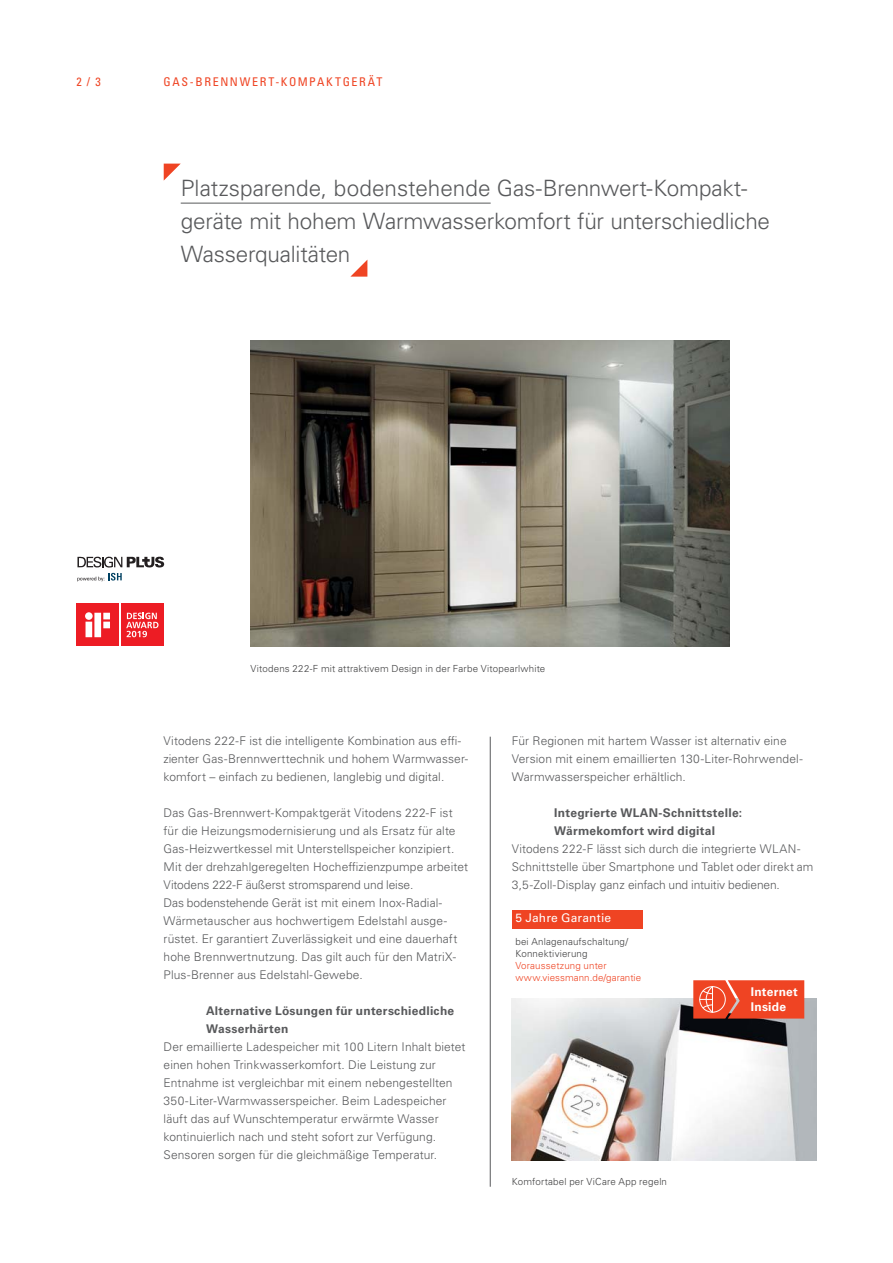
<style>
.page{position:relative;width:893px;height:1263px;background:#fff}
.page>*{position:absolute;margin:0;border:0;box-sizing:border-box;transform-origin:0 0}
.t1{font:300 22.5px/33px "Univers LTCYR 45";letter-spacing:-.01em;color:#58595b}
.t2{font:300 12px/18px "Univers LTCYR 45";letter-spacing:.01em;color:#58595b}
.t3{font:700 12px/18px "Univers LTCYR 65";letter-spacing:.02em;color:#58595b}
.t4{font:condensed 12px "Univers LTCYR 57";letter-spacing:.14em;color:#ef4423}
.t5{font:700 12px/15px "Univers LTCYR 65";letter-spacing:.025em;color:#fff}
.t6{font:12px "Univers LTCYR 55 Roman";letter-spacing:.015em;color:#fff}
.t7{font:300 9.75px/12px "Univers LTCYR 45";letter-spacing:.02em;color:#404041}
.t8{font:300 9.75px/12px "Univers LTCYR 45";letter-spacing:.01em;color:#ef4423}
</style>
<div class="page">
<img style="left:512px;top:998px;width:304px;height:162px">
<img style="left:251px;top:341px;width:478px;height:306px">
<svg style="left:693px;top:980px;width:111px;height:38px;background:#ee5031"></svg>
<div style="left:512px;top:910px;width:130px;height:18px;background:#ef4423"></div>
<hr style="left:490px;top:737px;width:1px;height:450px;background:#58595b">
<hr style="left:181px;top:203px;width:310px;height:1px;background:#58595b">
<svg style="left:164px;top:164px;width:17px;height:17px"></svg>
<svg style="left:350px;top:260px;width:17px;height:17px"></svg>
<svg style="left:77px;top:557px;width:87px;height:24px"></svg>
<svg style="left:77px;top:603px;width:87px;height:43px;background:#f0494f"></svg>
<p class="t4" style="left:77px;top:75px;width:26px">2 / 3</p>
<p class="t4" style="left:164px;top:75px;width:220px">GAS-BRENNWERT-KOMPAKTGERÄT</p>
<h1 class="t1" style="left:181px;top:174px;width:591px">Platzsparende, bodenstehende Gas-Brennwert-Kompakt&shy;geräte mit hohem Warmwasserkomfort für unterschiedliche<br>Wasserqualitäten</h1>
<p class="t7" style="left:251px;top:663px;width:296px">Vitodens 222-F mit attraktivem Design in der Farbe Vitopearlwhite</p>
<p class="t2" style="left:164px;top:733px;width:306px">Vitodens 222-F ist die intelligente Kombination aus effi&shy;zienter Gas-Brennwerttechnik und hohem Warmwasser - komfort – einfach zu bedienen, lang lebig und digital.</p>
<p class="t2" style="left:164px;top:805px;width:306px">Das Gas-Brennwert-Kompaktgerät Vitodens 222-F ist für die Heizungsmodernisierung und als Ersatz für alte Gas-Heizwertkessel mit Unterstellspeicher konzipiert.<br>Mit der drehzahlgeregelten Hocheffizienzpumpe arbeitet Vitodens 222-F äußerst stromsparend und leise.<br>Das bodenstehende Gerät ist mit einem Inox-Radial-Wärmetauscher aus hochwertigem Edelstahl ausge&shy;rüstet. Er garantiert Zuverlässigkeit und eine dauerhaft hohe Brennwert nutzung. Das gilt auch für den MatriX-Plus-Brenner aus Edelstahl-Gewebe.</p>
<p class="t3" style="left:206px;top:1003px;width:250px">Alternative Lösungen für unterschiedliche<br>Wasserhärten</p>
<p class="t2" style="left:164px;top:1039px;width:303px">Der emaillierte Ladespeicher mit 100 Litern Inhalt bietet einen hohen Trinkwasser komfort. Die Leistung zur Entnahme ist vergleichbar mit einem nebengestellten 350-Liter-Warmwasserspeicher. Beim Ladespeicher läuft das auf Wunschtemperatur erwärmte Wasser kontinuierlich nach und steht sofort zur Verfügung.<br>Sensoren sorgen für die gleichmäßige Temperatur.</p>
<p class="t2" style="left:512px;top:733px;width:292px">Für Regionen mit hartem Wasser ist alternativ eine<br>Version mit einem emaillierten 130-Liter-Rohrwendel-<br>Warmwasserspeicher erhältlich.</p>
<p class="t3" style="left:554px;top:805px;width:189px">Integrierte WLAN-Schnittstelle:<br>Wärmekomfort wird digital</p>
<p class="t2" style="left:512px;top:841px;width:303px">Vitodens 222-F lässt sich durch die integrierte WLAN-<br>Schnittstelle über Smartphone und Tablet oder direkt am<br>3,5-Zoll-Display ganz einfach und intuitiv bedienen.</p>
<p class="t6" style="left:515px;top:912px;width:97px">5 Jahre Garantie</p>
<p class="t7" style="left:515px;top:937px;width:114px">bei Anlagenaufschaltung/<br>Konnektivierung</p>
<p class="t8" style="left:515px;top:961px;width:127px">Voraussetzung unter www.viessmann.de/garantie</p>
<p class="t7" style="left:512px;top:1177px;width:157px">Komfortabel per ViCare App regeln</p>
<p class="t5" style="left:751px;top:985px;width:49px">Internet<br>Inside</p>
</div>
